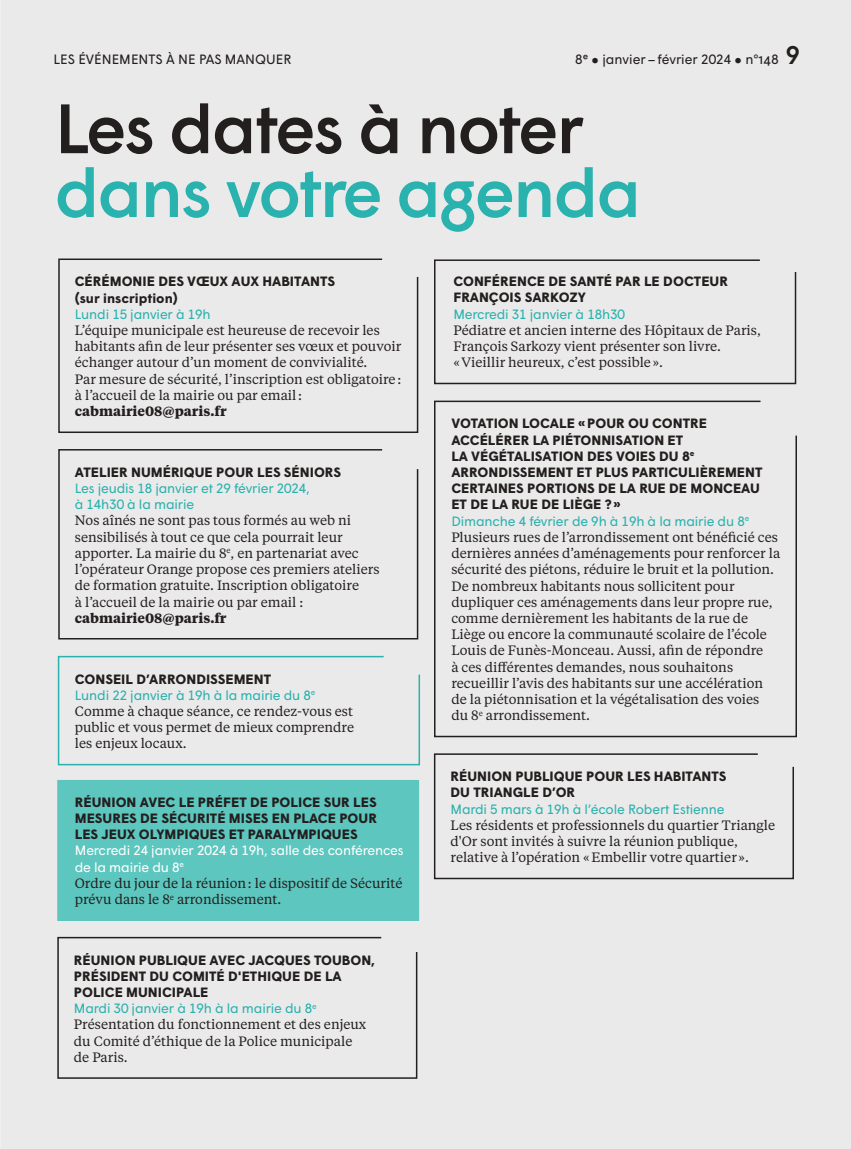
<style>
.page{position:relative;width:851px;height:1149px;background:#fff}
.page>*{position:absolute;margin:0;border:0;box-sizing:border-box;transform-origin:0 0}
.t1{font:500 69.6px "Wigrum";letter-spacing:-.025em;color:#29b2ae}
.t2{font:500 69.6px "Wigrum";letter-spacing:-.025em;color:#241f1f}
.t3{font:13.5px/16.2px "Tiempos Text";color:#241f1f}
.t4{font:700 13.5px/16.2px "Wigrum";color:#241f1f}
.t5{font:13.5px/16.2px "Wigrum";letter-spacing:-.01em;color:#29b2ae}
.t6{font:13.5px/16.2px "Wigrum";letter-spacing:-.01em;color:#fff}
.t7{font:13.5px "Wigrum";color:#241f1f}
.t8{font:700 13.5px "Tiempos Text";color:#241f1f}
.s1{font-weight:500;font-size:25.5px}
.s2{font-weight:700;color:#241f1f}
.s3{font-weight:400;color:#29b2ae}
</style>
<div class="page">
<div style="left:0;top:0;width:850px;height:1148px;background:#ebeaea"></div>
<div style="left:57px;top:780px;width:362px;height:140px;background:#5dc6be"></div>
<svg style="left:58px;top:258px;width:361px;height:175px"></svg>
<svg style="left:433px;top:753px;width:361px;height:126px"></svg>
<svg style="left:57px;top:936px;width:361px;height:143px"></svg>
<svg style="left:58px;top:449px;width:361px;height:191px"></svg>
<svg style="left:434px;top:259px;width:362px;height:126px"></svg>
<svg style="left:57px;top:655px;width:364px;height:110px"></svg>
<svg style="left:434px;top:400px;width:363px;height:337px"></svg>
<p class="t7" style="left:575px;top:49px;width:226px">8e ● janvier – février 2024 ● n°148 <span class="s1">9</span></p>
<h1 class="t2" style="left:55px;top:76px;width:530px">Les dates à noter</h1>
<h1 class="t1" style="left:55px;top:140px;width:588px">dans votre agenda</h1>
<p class="t7" style="left:54px;top:49px;width:239px">LES ÉVÉNEMENTS À NE PAS MANQUER</p>
<p class="t4" style="left:75px;top:272px;width:262px">CÉRÉMONIE DES VŒUX AUX HABITANTS (sur inscription)</p>
<p class="t5" style="left:75px;top:305px;width:137px">Lundi 15 janvier à 19h</p>
<p class="t3" style="left:75px;top:321px;width:328px">L’équipe municipale est heureuse de recevoir les habitants afin de leur présenter ses vœux et pouvoir échanger autour d’un moment de convivialité.<br>Par mesure de sécurité, l’inscription est obligatoire: à l’accueil de la mairie ou par email:</p>
<p class="t8" style="left:75px;top:401px;width:153px">cabmairie08@paris.fr</p>
<p class="t4" style="left:75px;top:463px;width:268px">ATELIER NUMÉRIQUE POUR LES SÉNIORS</p>
<p class="t5" style="left:75px;top:479px;width:236px">Les jeudis 18 janvier et 29 février 2024, à 14h30 à la mairie</p>
<p class="t3" style="left:75px;top:512px;width:306px">Nos aînés ne sont pas tous formés au web ni sensibilisés à tout ce que cela pourrait leur apporter. La mairie du 8<sup>e</sup>, en partenariat avec l’opérateur Orange propose ces premiers ateliers de formation gratuite. Inscription obligatoire<br>à l’accueil de la mairie ou par email :</p>
<p class="t8" style="left:75px;top:608px;width:153px">cabmairie08@paris.fr</p>
<p class="t5" style="left:75px;top:669px;width:242px"><span class="s2">CONSEIL D’ARRONDISSEMENT<br></span>Lundi 22 janvier à 19h à la mairie du 8<sup>e</sup></p>
<p class="t3" style="left:75px;top:702px;width:281px;text-align:justify">Comme à chaque séance, ce rendez-vous est public et vous permet de mieux comprendre les enjeux locaux.</p>
<p class="t4" style="left:75px;top:792px;width:303px;text-align:justify">RÉUNION AVEC LE PRÉFET DE POLICE SUR LES MESURES DE SÉCURITÉ MISES EN PLACE POUR LES JEUX OLYMPIQUES ET PARALYMPIQUES</p>
<p class="t6" style="left:75px;top:841px;width:330px">Mercredi 24 janvier 2024 à 19h, salle des conférences de la mairie du 8<sup>e</sup></p>
<p class="t3" style="left:75px;top:874px;width:329px">Ordre du jour de la réunion: le dispositif de Sécurité prévu dans le 8<sup>e</sup> arrondissement.</p>
<p class="t4" style="left:74px;top:950px;width:302px">RÉUNION PUBLIQUE AVEC JACQUES TOUBON,<br>PRÉSIDENT DU COMITÉ D'ETHIQUE DE LA<br>POLICE MUNICIPALE<br><span class="s3">Mardi 30 janvier à 19h à la mairie du 8</span><sup>e</sup></p>
<p class="t3" style="left:74px;top:1015px;width:294px">Présentation du fonctionnement et des enjeux du Comité d’éthique de la Police municipale de Paris.</p>
<p class="t4" style="left:453px;top:272px;width:276px">CONFÉRENCE DE SANTÉ PAR LE DOCTEUR<br>FRANÇOIS SARKOZY</p>
<p class="t5" style="left:453px;top:304px;width:173px">Mercredi 31 janvier à 18h30</p>
<p class="t3" style="left:453px;top:321px;width:309px">Pédiatre et ancien interne des Hôpitaux de Paris,<br>François Sarkozy vient présenter son livre. «Vieillir heureux, c’est possible».</p>
<p class="t4" style="left:451px;top:414px;width:312px">VOTATION LOCALE « POUR OU CONTRE ACCÉLÉRER LA PIÉTONNISATION ET<br>LA VÉGÉTALISATION DES VOIES DU 8<sup>e </sup>ARRONDISSEMENT ET PLUS PARTICULIÈREMENT CERTAINES PORTIONS DE LA RUE DE MONCEAU ET DE LA RUE DE LIÈGE ? »<br><span class="s3">Dimanche 4 février de 9h à 19h à la mairie du 8</span><sup>e</sup></p>
<p class="t3" style="left:451px;top:528px;width:330px">Plusieurs rues de l’arrondissement ont bénéficié ces dernières années d’aménagements pour renforcer la sécurité des piétons, réduire le bruit et la pollution.<br>De nombreux habitants nous sollicitent pour dupliquer ces aménagements dans leur propre rue, comme dernièrement les habitants de la rue de Liège ou encore la communauté scolaire de l’école Louis de Funès-Monceau. Aussi, afin de répondre<br>à ces différentes demandes, nous souhaitons recueillir l’avis des habitants sur une accélération de la piétonnisation et la végétalisation des voies<br>du 8<sup>e</sup> arrondissement.</p>
<p class="t4" style="left:450px;top:767px;width:277px">RÉUNION PUBLIQUE POUR LES HABITANTS<br>DU TRIANGLE D’OR</p>
<p class="t5" style="left:450px;top:799px;width:275px">Mardi 5 mars à 19h à l’école Robert Estienne</p>
<p class="t3" style="left:450px;top:816px;width:326px">Les résidents et professionnels du quartier Triangle d'Or sont invités à suivre la réunion publique, relative à l’opération «Embellir votre quartier ».</p>
</div>
